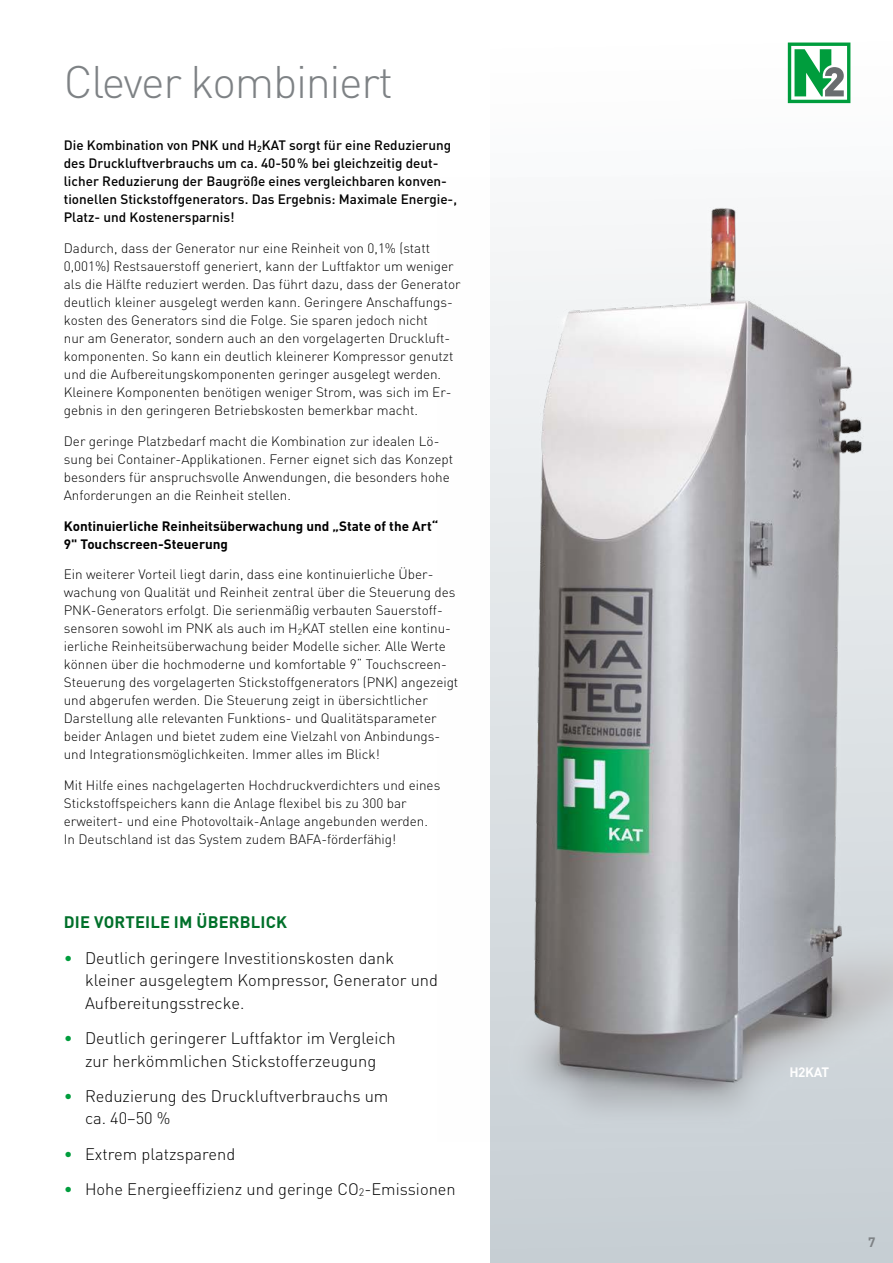
<style>
.page{position:relative;width:893px;height:1263px;background:#fff}
.page>*{position:absolute;margin:0;border:0;box-sizing:border-box;transform-origin:0 0}
.t1{font:300 45px "DIN Pro";letter-spacing:-.03em;color:#7e8285}
.t2{font:300 16.5px/22.5px "DIN Pro";color:#000}
.t3{font:700 16.5px "DIN Pro";letter-spacing:.01em;color:#00702a}
.t4{font:300 13.5px/18px "DIN Pro";color:#000}
.t5{font:500 13.5px/18px "DIN Pro";color:#000}
.t6{font:700 13.5px/18px "DIN Pro";color:#000}
.t7{font:700 13.5px "DIN Pro";letter-spacing:-.025em;color:#fff}
.t8{font:700 13.5px "DIN Pro";color:#7e8285}
.s1{color:#009d3d}
</style>
<div class="page">
<svg style="left:490px;top:42px;width:403px;height:1221px"></svg>
<svg style="left:788px;top:43px;width:62px;height:60px"></svg>
<img style="left:490px;top:178px;width:403px;height:963px">
<h1 class="t1" style="left:64px;top:51px;width:331px">Clever kombiniert</h1>
<p class="t5" style="left:64px;top:136px;width:395px">Die Kombination von PNK und H<sub>2</sub>KAT sorgt für eine Reduzierung des Druckluftverbrauchs um ca. 40-50% bei gleichzeitig deut&shy;licher Reduzierung der Baugröße eines vergleichbaren konven&shy;tionellen Stickstoffgenerators. Das Ergebnis: Maximale Energie-, Platz- und Kostenersparnis!</p>
<p class="t4" style="left:64px;top:239px;width:398px">Dadurch, dass der Generator nur eine Reinheit von 0,1% (statt 0,001%) Restsauerstoff generiert, kann der Luftfaktor um weniger als die Hälfte reduziert werden. Das führt dazu, dass der Generator deutlich kleiner ausgelegt werden kann. Geringere Anschaffungs&shy;kosten des Generators sind die Folge. Sie sparen jedoch nicht<br>nur am Generator, sondern auch an den vorgelagerten Druckluft&shy;komponenten. So kann ein deutlich kleinerer Kompressor genutzt und die Aufbereitungskomponenten geringer ausgelegt werden.<br>Kleinere Komponenten benötigen weniger Strom, was sich im Er&shy;gebnis in den geringeren Betriebskosten bemerkbar macht.</p>
<p class="t4" style="left:64px;top:431px;width:391px">Der geringe Platzbedarf macht die Kombination zur idealen Lö&shy;sung bei Container-Applikationen. Ferner eignet sich das Konzept besonders für anspruchsvolle Anwendungen, die besonders hohe Anforderungen an die Reinheit stellen.</p>
<p class="t6" style="left:64px;top:516px;width:376px">Kontinuierliche Reinheitsüberwachung und „State of the Art“<br>9" Touchscreen-Steuerung</p>
<p class="t4" style="left:64px;top:565px;width:396px">Ein weiterer Vorteil liegt darin, dass eine kontinuierliche Über&shy;wachung von Qualität und Reinheit zentral über die Steuerung des PNK-Generators erfolgt. Die serienmäßig verbauten Sauerstoff&shy;sensoren sowohl im PNK als auch im H<sub>2</sub>KAT stellen eine kontinu&shy;ierliche Reinheitsüberwachung beider Modelle sicher. Alle Werte können über die hochmoderne und komfortable 9“ Touchscreen-Steuerung des vorgelagerten Stickstoffgenerators (PNK) angezeigt und abgerufen werden. Die Steuerung zeigt in übersichtlicher Darstellung alle relevanten Funktions- und Qualitätsparameter beider Anlagen und bietet zudem eine Vielzahl von Anbindungs&shy;und Integrationsmöglichkeiten. Immer alles im Blick!</p>
<p class="t4" style="left:64px;top:776px;width:378px">Mit Hilfe eines nachgelagerten Hochdruckverdichters und eines Stickstoffspeichers kann die Anlage flexibel bis zu 300 bar erweitert- und eine Photovoltaik-Anlage angebunden werden.<br>In Deutschland ist das System zudem BAFA-förderfähig!</p>
<p class="t3" style="left:64px;top:911px;width:225px">DIE VORTEILE IM ÜBERBLICK</p>
<p class="t2" style="left:85px;top:946px;width:355px;text-indent:-21px"><span class="s1">•</span> Deutlich geringere Investitionskosten dank kleiner ausgelegtem Kompressor, Generator und<br>Aufbereitungsstrecke.</p>
<p class="t2" style="left:64px;top:1026px;width:334px;text-align:center"><span class="s1">•</span> Deutlich geringerer Luftfaktor im Vergleich zur herkömmlichen Stickstofferzeugung</p>
<p class="t2" style="left:85px;top:1084px;width:305px;text-indent:-21px"><span class="s1">•</span> Reduzierung des Druckluftverbrauchs um ca. 40–50 %</p>
<p class="t2" style="left:64px;top:1142px;width:173px"><span class="s1">•</span> Extrem platzsparend</p>
<p class="t2" style="left:64px;top:1177px;width:393px"><span class="s1">•</span> Hohe Energieeffizienz und geringe CO<sub>2</sub>-Emissionen</p>
<p class="t7" style="left:789px;top:1063px;width:41px">H2KAT</p>
<p class="t8" style="left:868px;top:1233px;width:9px">7</p>
</div>
